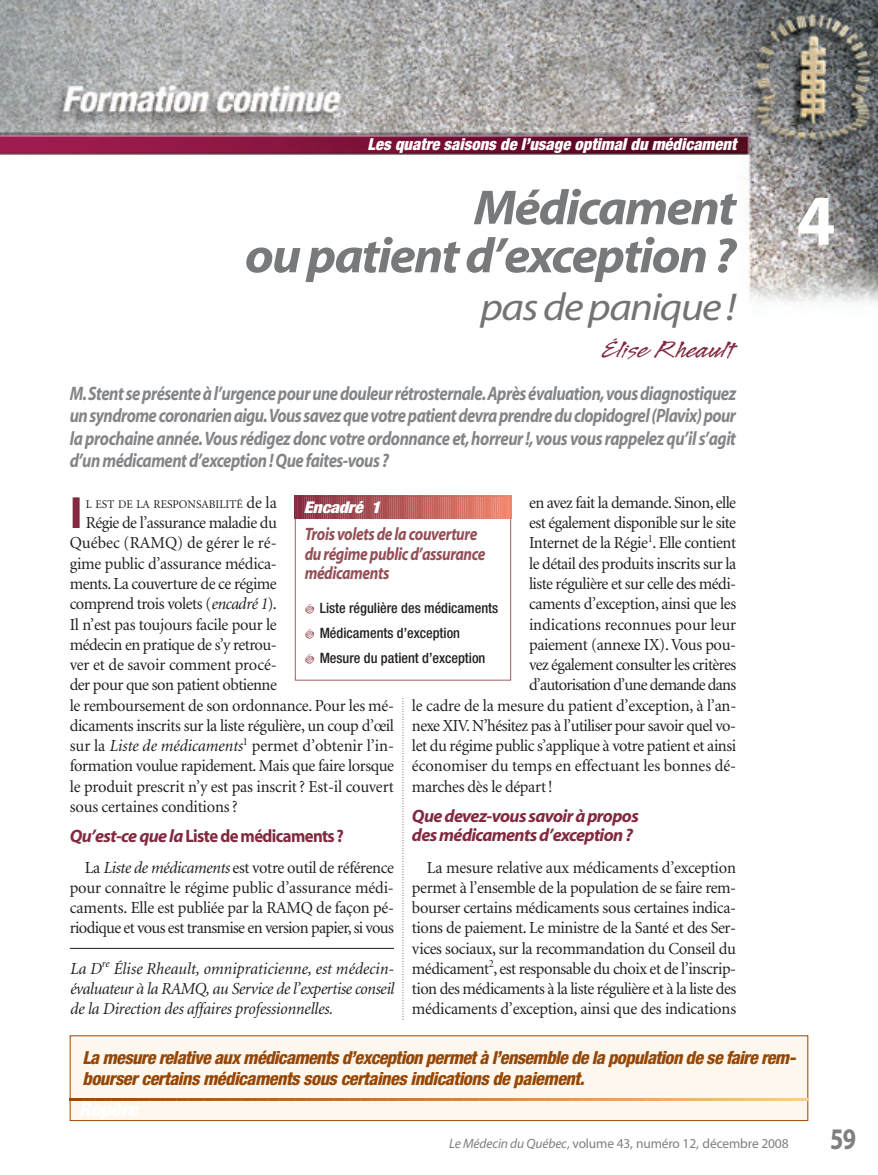
<style>
.page{position:relative;width:878px;height:1175px;background:#fff}
.page>*{position:absolute;margin:0;border:0;box-sizing:border-box;transform-origin:0 0}
.t1{font:700 72px "Myriad";color:#fff}
.t2{font:italic 700 49.5px/48px "Myriad";letter-spacing:-.035em;color:#77797b;text-align:right;scale:1.05 1}
.t3{font:700 45.3px "Myriad";color:#82293f}
.t4{font:italic 39px "Myriad";letter-spacing:-.035em;color:#717375;scale:1.1 1}
.t5{font:700 30px "Myriad";color:#7d7f81;scale:.8 1}
.t6{font:27px "Legault Std";color:#82293f;scale:1.2 1}
.t7{font:italic 700 19.5px/22.5px "Myriad";letter-spacing:-.03em;color:#838588;text-align:justify;scale:.85 1}
.t8{font:italic 800 condensed 18px/21.8px "Helvetica Neue";color:#974705}
.t9{font:italic 700 18px/19.5px "Myriad";letter-spacing:-.025em;color:#944f56;scale:.85 1}
.t10{font:italic 700 18px/19.5px "Myriad";letter-spacing:-.035em;color:#82293f}
.t11{font:700 18px "Myriad";letter-spacing:-.035em;color:#82293f;scale:.93 1}
.t12{font:16.8px/20.2px "Minion";letter-spacing:-.025em;color:#231f20;text-align:justify}
.t13{font:italic 16.8px/20.2px "Minion";letter-spacing:-.01em;color:#231f20;text-align:justify}
.t14{font:16.8px "Minion";color:#231f20}
.t15{font:16.8px "Minion";letter-spacing:-.05em;color:#231f20}
.t16{font:16.8px "Minion";letter-spacing:-.005em;color:#231f20}
.t17{font:italic 900 condensed 16.5px "Helvetica Neue";color:#fff}
.t18{font:italic 900 condensed 16.2px "Helvetica Neue";color:#fff;scale:1.11 1}
.t19{font:500 condensed 14.25px/24.8px "Helvetica Neue";color:#231f20}
.t20{font:13.5px "Myriad";letter-spacing:-.01em;color:#7d7f81}
.t21{font:11.85px "Minion";color:#231f20}
.s1{font-size:16.8px}
.s2{font-style:italic}
</style>
<div class="page">
<img style="left:0;top:0;width:878px;height:304px">
<svg style="left:402px;top:698px;width:1px;height:321px"></svg>
<hr style="left:70px;top:948px;width:324px;height:1px;background:#231f20">
<div style="left:295px;top:496px;width:216px;height:184px;border:1px solid #9e6064"></div>
<svg style="left:295px;top:496px;width:217px;height:22px;background:#ba5f5e"></svg>
<div style="left:70px;top:1035px;width:737px;height:85px;background:#fef7ed"></div>
<svg style="left:70px;top:1098px;width:23px;height:22px"></svg>
<hr style="left:97px;top:1098px;width:2px;height:22px;background:#9b4b0a">
<svg style="left:103px;top:1098px;width:109px;height:3px"></svg>
<hr style="left:216px;top:1098px;width:2px;height:22px;background:#a95d1e">
<svg style="left:222px;top:1098px;width:109px;height:3px"></svg>
<hr style="left:335px;top:1098px;width:2px;height:22px;background:#ba7133">
<svg style="left:341px;top:1098px;width:17px;height:3px"></svg>
<hr style="left:362px;top:1098px;width:2px;height:22px;background:#be7537">
<svg style="left:368px;top:1098px;width:82px;height:3px"></svg>
<hr style="left:454px;top:1098px;width:2px;height:22px;background:#ca8548">
<svg style="left:460px;top:1098px;width:17px;height:3px"></svg>
<hr style="left:481px;top:1098px;width:2px;height:22px;background:#cd8a4d">
<svg style="left:487px;top:1098px;width:82px;height:3px"></svg>
<hr style="left:573px;top:1098px;width:2px;height:22px;background:#da9b60">
<svg style="left:579px;top:1098px;width:17px;height:3px"></svg>
<hr style="left:600px;top:1098px;width:2px;height:22px;background:#dea065">
<svg style="left:606px;top:1098px;width:82px;height:3px"></svg>
<hr style="left:692px;top:1098px;width:2px;height:22px;background:#ecb477">
<svg style="left:698px;top:1098px;width:17px;height:3px"></svg>
<hr style="left:719px;top:1098px;width:2px;height:22px;background:#efba7d">
<svg style="left:725px;top:1098px;width:82px;height:3px"></svg>
<p class="t17" style="left:367px;top:138px;width:370px">Les quatre saisons de l’usage optimal du médicament</p>
<h2 class="t2" style="left:245px;top:187px;width:469px">Médicament<br>ou patient d’exception ?</h2>
<h3 class="t4" style="left:480px;top:292px;width:234px">pas de panique !</h3>
<h3 class="t6" style="left:603px;top:332px;width:112px">Élise Rheault</h3>
<p class="t7" style="left:70px;top:383px;width:785px">M.Stent se présente à l’urgence pour une douleur rétrosternale.Après évaluation,vous diagnostiquez un syndrome coronarien aigu.Vous savez que votre patient devra prendre du clopidogrel (Plavix) pour la prochaine année.Vous rédigez donc votre ordonnance et, horreur !, vous vous rappelez qu’il s’agit d’un médicament d’exception ! Que faites-vous ?</p>
<h3 class="t3" style="left:70px;top:496px;width:14px">I</h3>
<p class="t21" style="left:86px;top:499px;width:193px">L EST DE LA RESPONSABILITÉ <span class="s1">de la</span></p>
<p class="t12" style="left:529px;top:494px;width:209px">en avez fait la demande. Sinon, elle</p>
<p class="t12" style="left:529px;top:514px;width:209px">est également disponible sur le site</p>
<p class="t12" style="left:529px;top:534px;width:209px">Internet de la Régie<sup>1</sup>. Elle contient</p>
<p class="t12" style="left:529px;top:554px;width:208px">le détail des produits inscrits sur la</p>
<p class="t12" style="left:529px;top:575px;width:209px">liste régulière et sur celle des médi-</p>
<p class="t12" style="left:529px;top:595px;width:208px">caments d’exception, ainsi que les</p>
<p class="t16" style="left:529px;top:617px;width:208px">indications reconnues pour leur</p>
<p class="t12" style="left:529px;top:635px;width:209px">paiement (annexe IX). Vous pou-</p>
<p class="t12" style="left:529px;top:656px;width:209px">vez également consulter les critères</p>
<p class="t15" style="left:529px;top:678px;width:209px">d’autorisation d’une demande dans</p>
<p class="t12" style="left:412px;top:696px;width:326px">le cadre de la mesure du patient d’exception, à l’an-</p>
<p class="t12" style="left:412px;top:716px;width:326px">nexe XIV. N’hésitez pas à l’utiliser pour savoir quel vo-</p>
<p class="t12" style="left:412px;top:737px;width:326px">let du régime public s’applique à votre patient et ainsi</p>
<p class="t14" style="left:412px;top:759px;width:326px">économiser du temps en effectuant les bonnes dé-</p>
<p class="t12" style="left:412px;top:777px;width:142px">marches dès le départ !</p>
<p class="t10" style="left:412px;top:807px;width:228px">Que devez-vous savoir à propos des médicaments d’exception ?</p>
<p class="t12" style="left:412px;top:858px;width:326px;text-indent:15px">La mesure relative aux médicaments d’exception permet à l’ensemble de la population de se faire rem&shy;bourser certains médicaments sous certaines indica&shy;tions de paiement. Le ministre de la Santé et des Ser&shy;vices sociaux, sur la recommandation du Conseil du médicament<sup>2</sup>, est responsable du choix et de l’inscrip&shy;tion des médicaments à la liste régulière et à la liste des médicaments d’exception, ainsi que des indications</p>
<p class="t18" style="left:304px;top:501px;width:74px">Encadré 1</p>
<p class="t12" style="left:70px;top:514px;width:326px;text-align:left;text-indent:16px">Régie de l’assurance maladie du<br>Québec (RAMQ) de gérer le ré-<br>gime public d’assurance médica-<br>ments. La couverture de ce régime<br>comprend trois volets (<span class="s2">encadré 1</span>).<br>Il n’est pas toujours facile pour le<br>médecin en pratique de s’y retrou-<br>ver et de savoir comment procé-<br>der pour que son patient obtienne<br>le remboursement de son ordonnance. Pour les mé&shy;dicaments inscrits sur la liste régulière, un coup d’œil sur la <span class="s2">Liste de médicaments</span><sup>1</sup> permet d’obtenir l’in&shy;formation voulue rapidement. Mais que faire lorsque le produit prescrit n’y est pas inscrit ? Est-il couvert sous certaines conditions ?</p>
<p class="t11" style="left:70px;top:829px;width:296px"><span class="s2">Qu’est-ce que la</span> Liste de médicaments ?</p>
<p class="t12" style="left:70px;top:858px;width:326px;text-indent:15px">La <span class="s2">Liste de médicaments</span> est votre outil de référence pour connaître le régime public d’assurance médi&shy;caments. Elle est publiée par la RAMQ de façon pé&shy;riodique et vous est transmise en version papier, si vous</p>
<p class="t9" style="left:304px;top:526px;width:214px">Trois volets de la couverture du régime public d’assurance médicaments</p>
<p class="t19" style="left:320px;top:597px;width:180px">Liste régulière des médicaments<br>Médicaments d’exception<br>Mesure du patient d’exception</p>
<p class="t13" style="left:70px;top:959px;width:326px">La D<sup>re</sup> Élise Rheault, omnipraticienne, est médecin&shy;évaluateur à la RAMQ, au Service de l’expertise conseil de la Direction des affaires professionnelles.</p>
<h1 class="t1" style="left:796px;top:193px;width:40px">4</h1>
<p class="t8" style="left:82px;top:1047px;width:717px">La mesure relative aux médicaments d’exception permetà l’ensemble de la population de se faire rem&shy;boursercertains médicaments sous certaines indications de paiement.</p>
<p class="t20" style="left:449px;top:1138px;width:341px"><span class="s2">Le Médecin du Québec,</span> volume 43, numéro 12, décembre 2008</p>
<h3 class="t5" style="left:830px;top:1127px;width:34px">59</h3>
</div>
